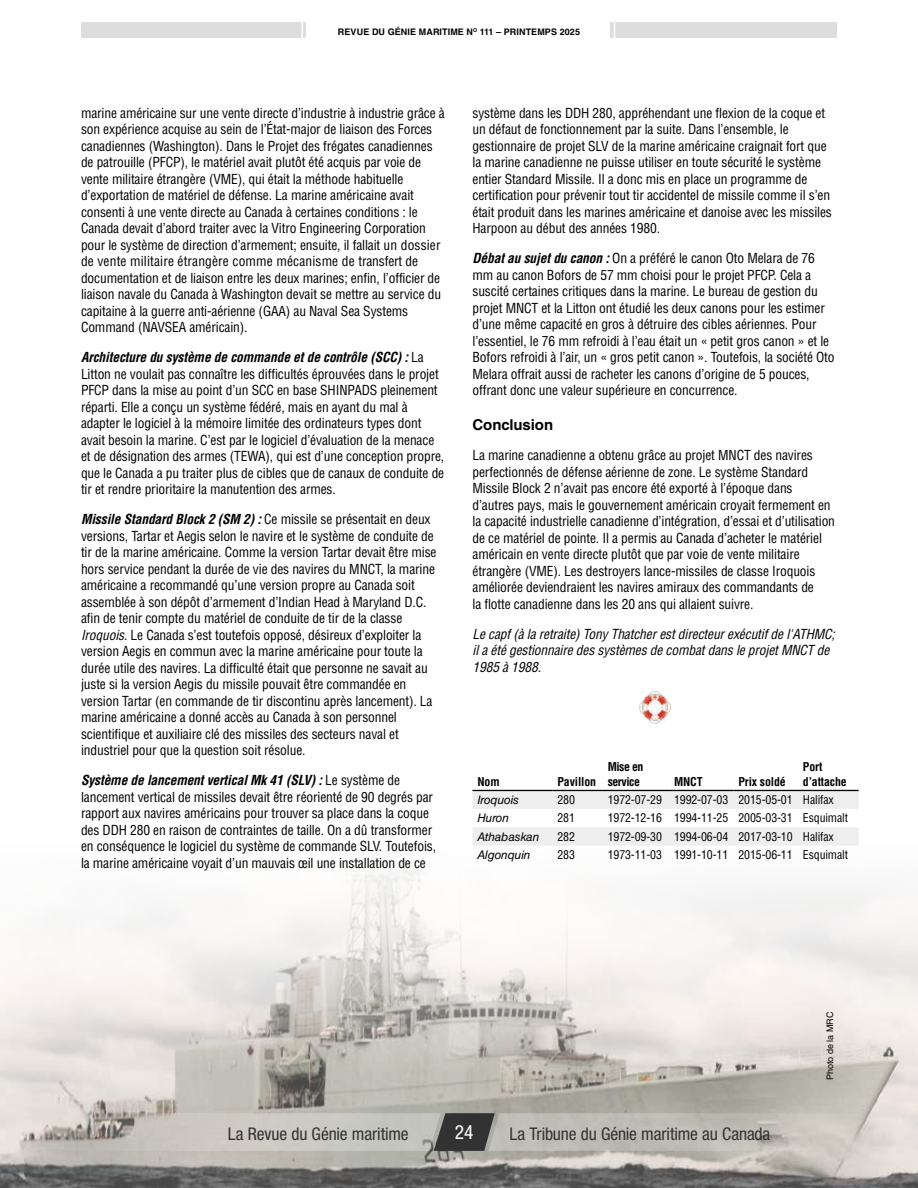
<style>
.page{position:relative;width:918px;height:1188px;background:#fff}
.page>*{position:absolute;margin:0;border:0;box-sizing:border-box;transform-origin:0 0}
.t1{font:condensed 19.5px "Helvetica Neue LT Std";color:#fff}
.t2{font:condensed 17.55px "Helvetica Neue LT Std";letter-spacing:-.01em;color:#323232}
.Body{font:700 15px "Helvetica LT Std";letter-spacing:-.005em;color:#000}
.Body-2{font:condensed 13.5px/16.5px "Helvetica LT Std";letter-spacing:-.01em;color:#000}
.Body-3{font:italic condensed 13.5px/16.5px "Helvetica LT Std";letter-spacing:-.01em;color:#000}
.Body_CNTHA{font:condensed 11.85px "Helvetica LT Std";letter-spacing:-.01em;color:#000}
.Body_CNTHA-2{font:700 condensed 11.85px/14.4px "Helvetica LT Std";letter-spacing:-.01em;color:#000}
.Body_CNTHA-3{font:italic 11.85px "Helvetica LT Std";letter-spacing:-.01em;color:#000}
.Body_CNTHA-4{font:700 condensed 11.85px/14.4px "Helvetica LT Std";letter-spacing:-.04em;color:#000}
.t3{font:700 9px "Helvetica LT Std";letter-spacing:.01em;color:#000}
.Photo_Credit{font:9px "Helvetica LT Std";color:#000}
.s1{font-weight:700;font-style:italic}
.s2{font-style:italic}
</style>
<div class="page">
<div style="left:81px;top:23px;width:225px;height:15px;background:#ddd"></div>
<div style="left:611px;top:23px;width:226px;height:15px;background:#ddd"></div>
<svg style="left:302px;top:23px;width:1px;height:15px"></svg>
<svg style="left:614px;top:23px;width:1px;height:15px"></svg>
<img style="left:0;top:691px;width:918px;height:497px">
<img style="left:639px;top:692px;width:31px;height:31px">
<svg style="left:472px;top:791px;width:387px;height:55px"></svg>
<hr style="left:472px;top:790px;width:81px;height:1px;background:#000">
<hr style="left:553px;top:790px;width:50px;height:1px;background:#000">
<hr style="left:603px;top:790px;width:66px;height:1px;background:#000">
<hr style="left:669px;top:790px;width:65px;height:1px;background:#000">
<hr style="left:734px;top:790px;width:64px;height:1px;background:#000">
<hr style="left:798px;top:790px;width:61px;height:1px;background:#000">
<svg style="left:0;top:1113px;width:918px;height:38px;background:#bdbab4"></svg>
<p class="t3" style="left:338px;top:26px;width:244px">REVUE DU GÉNIE MARITIME N<sup>O</sup> 111 – PRINTEMPS 2025</p>
<p class="Body-2" style="left:81px;top:104px;width:365px">marine américaine sur une vente directe d’industrie à industrie grâce à son expérience acquise au sein de l’État-major de liaison des Forces canadiennes (Washington). Dans le Projet des frégates canadiennes de patrouille (PFCP), le matériel avait plutôt été acquis par voie de vente militaire étrangère (VME), qui était la méthode habituelle d’exportation de matériel de défense. La marine américaine avait consenti à une vente directe au Canada à certaines conditions : le Canada devait d’abord traiter avec la Vitro Engineering Corporation pour le système de direction d’armement; ensuite, il fallait un dossier de vente militaire étrangère comme mécanisme de transfert de documentation et de liaison entre les deux marines; enfin, l’officier de liaison navale du Canada à Washington devait se mettre au service du capitaine à la guerre anti-aérienne (GAA) au Naval Sea Systems Command (NAVSEA américain).</p>
<p class="Body-2" style="left:81px;top:349px;width:365px"><span class="s1">Architecture du système de commande et de contrôle (SCC) :</span> La Litton ne voulait pas connaître les difficultés éprouvées dans le projet PFCP dans la mise au point d’un SCC en base SHINPADS pleinement réparti. Elle a conçu un système fédéré, mais en ayant du mal à adapter le logiciel à la mémoire limitée des ordinateurs types dont avait besoin la marine. C’est par le logiciel d’évaluation de la menace et de désignation des armes (TEWA), qui est d’une conception propre, que le Canada a pu traiter plus de cibles que de canaux de conduite de tir et rendre prioritaire la manutention des armes.</p>
<p class="Body-2" style="left:81px;top:511px;width:357px"><span class="s1">Missile Standard Block 2 (SM 2) :</span> Ce missile se présentait en deux versions, Tartar et Aegis selon le navire et le système de conduite de tir de la marine américaine. Comme la version Tartar devait être mise hors service pendant la durée de vie des navires du MNCT, la marine américaine a recommandé qu’une version propre au Canada soit assemblée à son dépôt d’armement d’Indian Head à Maryland D.C. afin de tenir compte du matériel de conduite de tir de la classe <span class="s2">Iroquois</span>. Le Canada s’est toutefois opposé, désireux d’exploiter la version Aegis en commun avec la marine américaine pour toute la durée utile des navires. La difficulté était que personne ne savait au juste si la version Aegis du missile pouvait être commandée en version Tartar (en commande de tir discontinu après lancement). La marine américaine a donné accès au Canada à son personnel scientifique et auxiliaire clé des missiles des secteurs naval et industriel pour que la question soit résolue.</p>
<p class="Body-2" style="left:81px;top:772px;width:357px"><span class="s1">Système de lancement vertical Mk 41 (SLV) :</span> Le système de lancement vertical de missiles devait être réorienté de 90 degrés par rapport aux navires américains pour trouver sa place dans la coque des DDH 280 en raison de contraintes de taille. On a dû transformer en conséquence le logiciel du système de commande SLV. Toutefois, la marine américaine voyait d’un mauvais œil une installation de ce</p>
<p class="Body-2" style="left:472px;top:104px;width:361px">système dans les DDH 280, appréhendant une flexion de la coque et un défaut de fonctionnement par la suite. Dans l’ensemble, le gestionnaire de projet SLV de la marine américaine craignait fort que la marine canadienne ne puisse utiliser en toute sécurité le système entier Standard Missile. Il a donc mis en place un programme de certification pour prévenir tout tir accidentel de missile comme il s’en était produit dans les marines américaine et danoise avec les missiles Harpoon au début des années 1980.</p>
<p class="Body-2" style="left:472px;top:250px;width:364px"><span class="s1">Débat au sujet du canon :</span> On a préféré le canon Oto Melara de 76 mm au canon Bofors de 57 mm choisi pour le projet PFCP. Cela a suscité certaines critiques dans la marine. Le bureau de gestion du projet MNCT et la Litton ont étudié les deux canons pour les estimer d’une même capacité en gros à détruire des cibles aériennes. Pour l’essentiel, le 76 mm refroidi à l’eau était un « petit gros canon » et le Bofors refroidi à l’air, un « gros petit canon ». Toutefois, la société Oto Melara offrait aussi de racheter les canons d’origine de 5 pouces, offrant donc une valeur supérieure en concurrence.</p>
<p class="Body" style="left:472px;top:416px;width:82px">Conclusion</p>
<p class="Body-2" style="left:472px;top:447px;width:364px">La marine canadienne a obtenu grâce au projet MNCT des navires perfectionnés de défense aérienne de zone. Le système Standard Missile Block 2 n’avait pas encore été exporté à l’époque dans d’autres pays, mais le gouvernement américain croyait fermement en la capacité industrielle canadienne d’intégration, d’essai et d’utilisation de ce matériel de pointe. Il a permis au Canada d’acheter le matériel américain en vente directe plutôt que par voie de vente militaire étrangère (VME). Les destroyers lance-missiles de classe Iroquois améliorée deviendraient les navires amiraux des commandants de<br>la flotte canadienne dans les 20 ans qui allaient suivre.</p>
<p class="Body-3" style="left:472px;top:626px;width:364px">Le capf (à la retraite) Tony Thatcher est directeur exécutif de l'ATHMC; il a été gestionnaire des systèmes de combat dans le projet MNCT de<br>1985 à 1988.</p>
<p class="Body_CNTHA-2" style="left:477px;top:774px;width:24px">Nom</p>
<p class="Body_CNTHA-2" style="left:558px;top:774px;width:40px">Pavillon</p>
<p class="Body_CNTHA-4" style="left:608px;top:759px;width:37px">Mise en service</p>
<p class="Body_CNTHA-2" style="left:674px;top:774px;width:30px">MNCT</p>
<p class="Body_CNTHA-2" style="left:738px;top:774px;width:49px">Prix soldé</p>
<p class="Body_CNTHA-2" style="left:803px;top:759px;width:45px">Port d’attache</p>
<p class="Body_CNTHA-3" style="left:477px;top:793px;width:43px">Iroquois</p>
<p class="Body_CNTHA" style="left:558px;top:792px;width:19px">280</p>
<p class="Body_CNTHA" style="left:608px;top:792px;width:56px">1972-07-29</p>
<p class="Body_CNTHA" style="left:674px;top:792px;width:56px">1992-07-03</p>
<p class="Body_CNTHA" style="left:738px;top:792px;width:56px">2015-05-01</p>
<p class="Body_CNTHA" style="left:803px;top:792px;width:32px">Halifax</p>
<p class="Body_CNTHA-3" style="left:477px;top:811px;width:33px">Huron</p>
<p class="Body_CNTHA" style="left:558px;top:811px;width:19px">281</p>
<p class="Body_CNTHA" style="left:608px;top:811px;width:56px">1972-12-16</p>
<p class="Body_CNTHA" style="left:674px;top:811px;width:56px">1994-11-25</p>
<p class="Body_CNTHA" style="left:738px;top:811px;width:56px">2005-03-31</p>
<p class="Body_CNTHA" style="left:803px;top:811px;width:47px">Esquimalt</p>
<p class="Body_CNTHA-3" style="left:477px;top:830px;width:63px">Athabaskan</p>
<p class="Body_CNTHA" style="left:558px;top:829px;width:19px">282</p>
<p class="Body_CNTHA" style="left:608px;top:829px;width:56px">1972-09-30</p>
<p class="Body_CNTHA" style="left:674px;top:829px;width:56px">1994-06-04</p>
<p class="Body_CNTHA" style="left:738px;top:829px;width:56px">2017-03-10</p>
<p class="Body_CNTHA" style="left:803px;top:829px;width:32px">Halifax</p>
<p class="Body_CNTHA-3" style="left:477px;top:848px;width:55px">Algonquin</p>
<p class="Body_CNTHA" style="left:558px;top:847px;width:19px">283</p>
<p class="Body_CNTHA" style="left:608px;top:847px;width:56px">1973-11-03</p>
<p class="Body_CNTHA" style="left:674px;top:847px;width:56px">1991-10-11</p>
<p class="Body_CNTHA" style="left:738px;top:847px;width:56px">2015-06-11</p>
<p class="Body_CNTHA" style="left:803px;top:847px;width:47px">Esquimalt</p>
<p class="Photo_Credit" style="left:825px;top:1080px;width:70px;rotate:-90deg">Photo de la MRC</p>
<p class="t2" style="left:228px;top:1124px;width:182px">La Revue du Génie maritime</p>
<p class="t1" style="left:455px;top:1121px;width:20px">24</p>
<p class="t2" style="left:510px;top:1123px;width:262px">La Tribune du Génie maritime au Canada</p>
</div>
